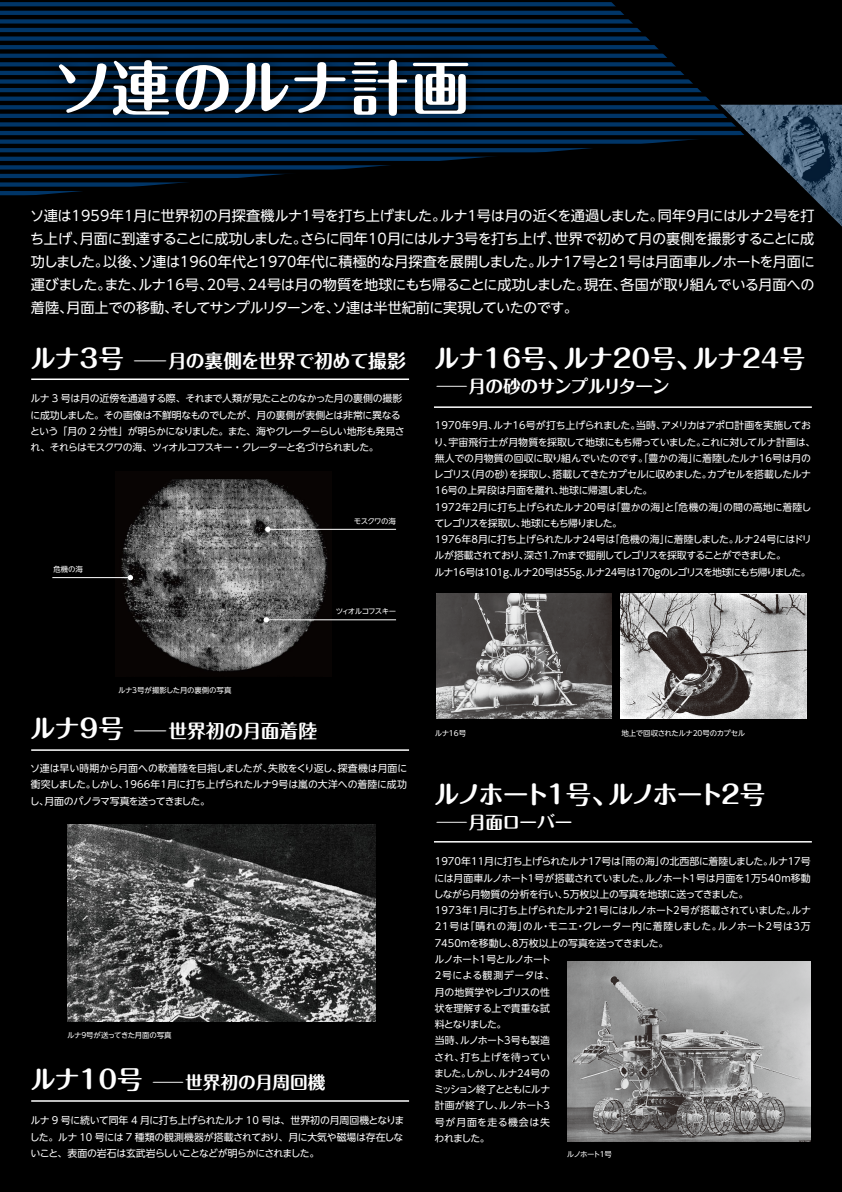
<style>
.page{position:relative;width:842px;height:1192px;background:#000}
.page>*{position:absolute;margin:0;border:0;box-sizing:border-box;transform-origin:0 0}
.t1{font:700 59.55px "Maru Fo Pro";color:#fff}
.t2{font:700 25.45px "Maru Fo Pro";letter-spacing:-.01em;color:#fff}
.t3{font:700 25.45px "Maru Fo Pro";letter-spacing:-.095em;color:#fff}
.t4{font:700 18.75px "Maru Fo Pro";letter-spacing:-.015em;color:#fff}
.t5{font:700 17.7px "Maru Fo Pro";letter-spacing:-.03em;color:#fff}
.t6{font:700 17.7px "Maru Fo Pro";color:#fff}
.t7{font:14.15px/23px "UD Shin Go NT Pro";letter-spacing:-.04em;color:#fff;text-align:justify}
.t8{font:9.9px/16.2px "UD Shin Go NT Pro";letter-spacing:-.035em;color:#fff;text-align:justify}
.t9{font:9.9px/16.2px "UD Shin Go NT Pro";letter-spacing:-.06em;color:#fff}
.t10{font:7.45px "UD Shin Go NT Pro";letter-spacing:-.035em;color:#fff}
.t11{font:7.45px "UD Shin Go NT Pro";letter-spacing:-.095em;color:#fff}
.t12{font:7.45px "UD Shin Go NT Pro";letter-spacing:-.015em;color:#fff}
.s1{font-size:25.45px}
.s2{font-weight:400}
</style>
<div class="page">
<hr style="left:0;top:2px;width:747px;height:4px;background:#003567">
<hr style="left:0;top:11px;width:747px;height:4px;background:#003567">
<div style="left:0;top:19px;width:747px;height:5px;background:#003567"></div>
<hr style="left:0;top:28px;width:747px;height:4px;background:#003567">
<div style="left:0;top:36px;width:747px;height:5px;background:#003567"></div>
<hr style="left:0;top:45px;width:747px;height:4px;background:#003567">
<hr style="left:0;top:54px;width:747px;height:4px;background:#003567">
<svg style="left:0;top:62px;width:564px;height:4px"></svg>
<hr style="left:0;top:71px;width:747px;height:4px;background:#003567">
<div style="left:0;top:79px;width:747px;height:5px;background:#003567"></div>
<hr style="left:0;top:88px;width:747px;height:4px;background:#003567">
<svg style="left:0;top:97px;width:564px;height:4px"></svg>
<svg style="left:0;top:105px;width:564px;height:4px"></svg>
<hr style="left:0;top:114px;width:747px;height:4px;background:#003567">
<div style="left:0;top:122px;width:747px;height:5px;background:#003567"></div>
<hr style="left:0;top:131px;width:747px;height:4px;background:#003567">
<div style="left:0;top:139px;width:747px;height:5px;background:#003567"></div>
<hr style="left:0;top:148px;width:747px;height:4px;background:#003567">
<hr style="left:0;top:157px;width:485px;height:4px;background:#003567">
<svg style="left:0;top:165px;width:390px;height:5px;background:#002951"></svg>
<svg style="left:0;top:174px;width:284px;height:4px"></svg>
<svg style="left:0;top:182px;width:188px;height:5px"></svg>
<svg style="left:0;top:191px;width:82px;height:4px"></svg>
<hr style="left:0;top:200px;width:747px;height:1px;background:#003567">
<svg style="left:564px;top:2px;width:278px;height:225px"></svg>
<div style="left:716px;top:100px;width:126px;height:5px;background:#000"></div>
<img style="left:35px;top:40px;width:457px;height:100px">
<img style="left:31px;top:378px;width:379px;height:2px">
<img style="left:67px;top:825px;width:309px;height:196px">
<img style="left:116px;top:479px;width:215px;height:193px">
<img style="left:620px;top:593px;width:186px;height:125px">
<img style="left:436px;top:593px;width:176px;height:125px">
<img style="left:567px;top:961px;width:244px;height:180px">
<hr style="left:268px;top:529px;width:128px;height:1px;background:#fff">
<svg style="left:265px;top:527px;width:5px;height:5px"></svg>
<hr style="left:266px;top:619px;width:130px;height:1px;background:#fff">
<svg style="left:264px;top:617px;width:5px;height:5px"></svg>
<hr style="left:52px;top:577px;width:79px;height:1px;background:#fff">
<svg style="left:128px;top:575px;width:5px;height:5px"></svg>
<hr style="left:31px;top:379px;width:378px;height:1px;background:#fff">
<hr style="left:434px;top:406px;width:378px;height:2px;background:#fff">
<hr style="left:434px;top:841px;width:378px;height:2px;background:#fff">
<hr style="left:31px;top:749px;width:378px;height:2px;background:#fff">
<hr style="left:31px;top:1100px;width:378px;height:2px;background:#fff">
<h1 class="t1" style="left:54px;top:40px;width:418px">ソ連のルナ計画</h1>
<p class="t7" style="left:30px;top:204px;width:786px">ソ連は1959年1月に世界初の月探査機ルナ1号を打ち上げました。ルナ1号は月の近くを通過しました。同年9月にはルナ2号を打ち上げ、月面に到達することに成功しました。さらに同年10月にはルナ3号を打ち上げ、世界で初めて月の裏側を撮影することに成功しました。以後、ソ連は1960年代と1970年代に積極的な月探査を展開しました。ルナ17号と21号は月面車ルノホートを月面に運びました。また、ルナ16号、20号、24号は月の物質を地球にもち帰ることに成功しました。現在、各国が取り組んでいる月面への着陸、月面上での移動、そしてサンプルリターンを、ソ連は半世紀前に実現していたのです。</p>
<h3 class="t4" style="left:30px;top:346px;width:377px"><span class="s1">ルナ3号</span> <span class="s2">ー</span>月の裏側を世界で初めて撮影</h3>
<p class="t9" style="left:30px;top:390px;width:376px">ルナ 3 号は月の近傍を通過する際、それまで人類が見たことのなかった月の裏側の撮影に成功しました。その画像は不鮮明なものでしたが、月の裏側が表側とは非常に異なるという「月の 2 分性」が明らかになりました。また、海やクレーターらしい地形も発見され、それらはモスクワの海、ツィオルコフスキー・クレーターと名づけられました。</p>
<p class="t10" style="left:53px;top:563px;width:31px">危機の海</p>
<p class="t12" style="left:118px;top:684px;width:115px">ルナ3号が撮影した月の裏側の写真</p>
<p class="t10" style="left:354px;top:515px;width:44px">モスクワの海</p>
<p class="t11" style="left:336px;top:605px;width:62px">ツィオルコフスキー</p>
<h3 class="t4" style="left:30px;top:716px;width:288px"><span class="s1">ルナ9号</span> <span class="s2">ー</span>世界初の月面着陸</h3>
<p class="t8" style="left:30px;top:760px;width:379px">ソ連は早い時期から月面への軟着陸を目指しましたが、失敗をくり返し、探査機は月面に衝突しました。しかし、1966年1月に打ち上げられたルナ9号は嵐の大洋への着陸に成功し、月面のパノラマ写真を送ってきました。</p>
<p class="t10" style="left:67px;top:1029px;width:106px">ルナ9号が送ってきた月面の写真</p>
<h3 class="t6" style="left:30px;top:1068px;width:297px"><span class="s1">ルナ10号</span> <span class="s2">ー</span>世界初の月周回機</h3>
<p class="t8" style="left:30px;top:1112px;width:376px">ルナ 9 号に続いて同年 4 月に打ち上げられたルナ 10 号は、世界初の月周回機となりました。ルナ 10 号には 7 種類の観測機器が搭載されており、月に大気や磁場は存在しないこと、表面の岩石は玄武岩らしいことなどが明らかにされました。</p>
<h2 class="t2" style="left:434px;top:338px;width:372px">ルナ16号、ルナ20号、ルナ24号</h2>
<h3 class="t5" style="left:434px;top:372px;width:237px"><span class="s2">ー</span>月の砂のサンプルリターン</h3>
<p class="t8" style="left:434px;top:417px;width:383px;text-align:left">1970年9月、ルナ16号が打ち上げられました。当時、アメリカはアポロ計画を実施しており、宇宙飛行士が月物質を採取して地球にもち帰っていました。これに対してルナ計画は、無人での月物質の回収に取り組んでいたのです。「豊かの海」に着陸したルナ16号は月のレゴリス（月の砂）を採取し、搭載してきたカプセルに収めました。カプセルを搭載したルナ16号の上昇段は月面を離れ、地球に帰還しました。<br>1972年2月に打ち上げられたルナ20号は「豊かの海」と「危機の海」の間の高地に着陸してレゴリスを採取し、地球にもち帰りました。<br>1976年8月に打ち上げられたルナ24号は「危機の海」に着陸しました。ルナ24号にはドリルが搭載されており、深さ1.7mまで掘削してレゴリスを採取することができました。<br>ルナ16号は101g、ルナ20号は55g、ルナ24号は170gのレゴリスを地球にもち帰りました。</p>
<p class="t10" style="left:435px;top:727px;width:33px">ルナ16号</p>
<p class="t10" style="left:621px;top:727px;width:125px">地上で回収されたルナ20号のカプセル</p>
<h2 class="t3" style="left:434px;top:774px;width:333px">ルノホート1号、ルノホート2号</h2>
<h3 class="t5" style="left:434px;top:808px;width:140px"><span class="s2">ー</span>月面ローバー</h3>
<p class="t8" style="left:434px;top:853px;width:379px;text-align:left">1970年11月に打ち上げられたルナ17号は「雨の海」の北西部に着陸しました。ルナ17号には月面車ルノホート1号が搭載されていました。ルノホート1号は月面を1万540m移動しながら月物質の分析を行い、5万枚以上の写真を地球に送ってきました。<br>1973年1月に打ち上げられたルナ21号にはルノホート2号が搭載されていました。ルナ<br>21号は「晴れの海」のル・モニエ・クレーター内に着陸しました。ルノホート2号は3万<br>7450mを移動し、8万枚以上の写真を送ってきました。<br>ルノホート1号とルノホート<br>2号による観測データは、<br>月の地質学やレゴリスの性<br>状を理解する上で貴重な試<br>料となりました。<br>当時、ルノホート3号も製造<br>され、打ち上げを待ってい<br>ました。しかし、ルナ24号の<br>ミッション終了とともにルナ<br>計画が終了し、ルノホート3<br>号が月面を走る機会は失<br>われました。</p>
<p class="t11" style="left:567px;top:1148px;width:47px">ルノホート1号</p>
</div>
